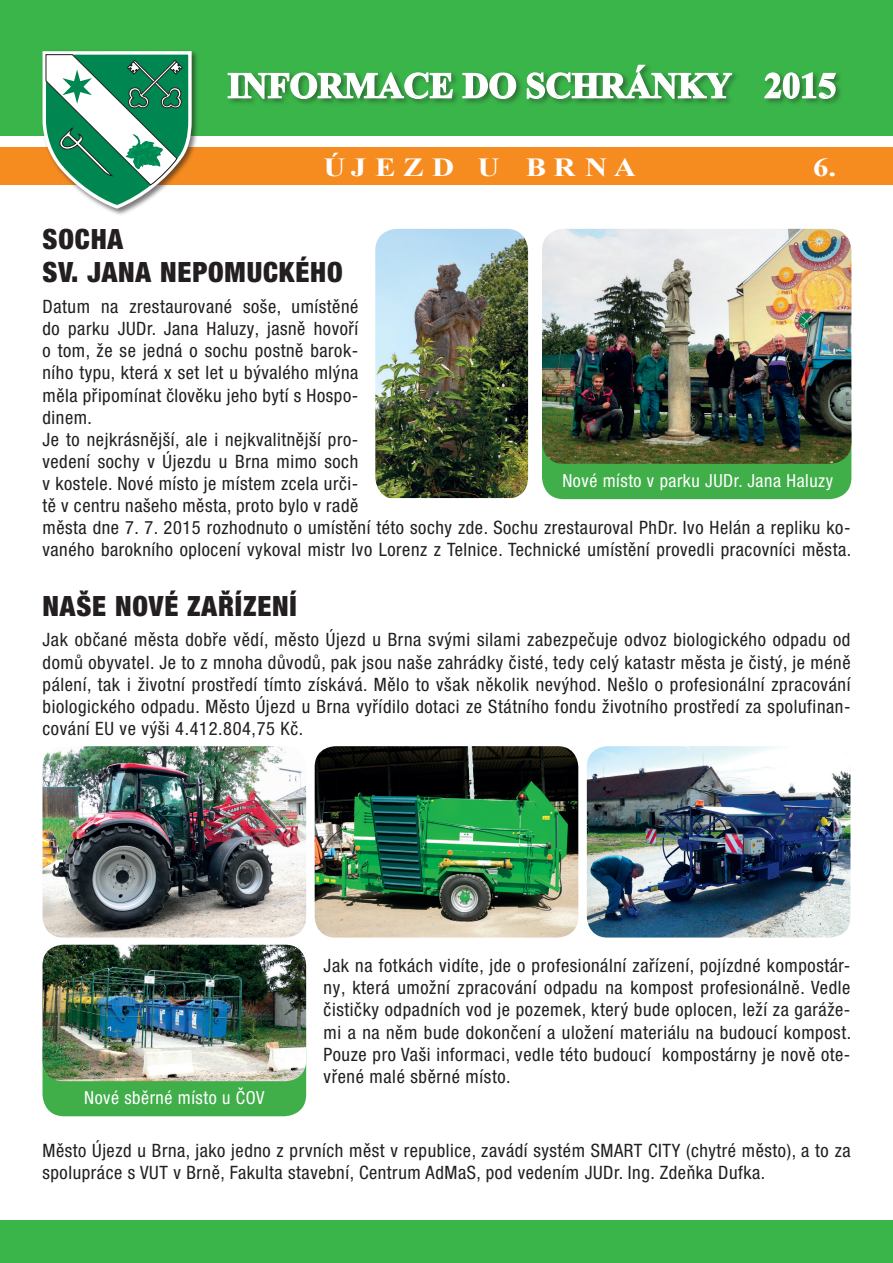
<style>
.page{position:relative;width:893px;height:1263px;background:#fff}
.page>*{position:absolute;margin:0;border:0;box-sizing:border-box;transform-origin:0 0}
.t1{font:700 36px "Times New Roman";color:#fff}
.t2{font:900 condensed 28.05px/33.6px "Helvetica Neue LT Pro";letter-spacing:.03em;color:#231f20}
.t3{font:700 26.1px "Times New Roman";letter-spacing:.24em;color:#fff;scale:1.18 1}
.t4{font:condensed 18.45px/22.2px "Helvetica Neue LT Pro";letter-spacing:.03em;color:#231f20}
.t5{font:condensed 18px "Helvetica Neue LT Pro";letter-spacing:.03em;color:#fff}
</style>
<div class="page">
<div style="left:43px;top:1029px;width:263px;height:87px;background:#40ae49;border-radius:22px"></div>
<div style="left:0;top:1220px;width:893px;height:43px;background:#3ab54a"></div>
<div style="left:0;top:0;width:893px;height:135px;background:#3ab54a"></div>
<div style="left:0;top:148px;width:893px;height:37px;background:#f68b1f"></div>
<div style="left:41px;top:49px;width:158px;height:167px;background:#231f20;opacity:.59"></div>
<svg style="left:41px;top:49px;width:152px;height:162px"></svg>
<div style="left:226px;top:63px;width:513px;height:43px;background:#231f20;opacity:.45"></div>
<svg style="left:227px;top:68px;width:227px;height:32px"></svg>
<svg style="left:462px;top:72px;width:55px;height:28px"></svg>
<svg style="left:526px;top:63px;width:207px;height:37px"></svg>
<div style="left:763px;top:70px;width:80px;height:36px;background:#231f20;opacity:.45"></div>
<svg style="left:763px;top:71px;width:74px;height:29px"></svg>
<img style="left:375px;top:229px;width:153px;height:269px">
<img style="left:587px;top:746px;width:263px;height:191px">
<img style="left:43px;top:746px;width:263px;height:191px">
<img style="left:315px;top:746px;width:263px;height:191px">
<img style="left:43px;top:945px;width:263px;height:136px">
<div style="left:542px;top:412px;width:309px;height:87px;background:#40ae49;border-radius:22px"></div>
<img style="left:542px;top:229px;width:309px;height:235px">
<h1 class="t1" style="left:228px;top:61px;width:610px">INFORMACE DO SCHRÁNKY 2015</h1>
<h3 class="t3" style="left:324px;top:150px;width:266px">ÚJEZD U BRNA</h3>
<h3 class="t3" style="left:813px;top:150px;width:21px">6.</h3>
<h2 class="t2" style="left:43px;top:222px;width:302px">SOCHA<br>SV. JANA NEPOMUCKÉHO</h2>
<p class="t4" style="left:43px;top:295px;width:317px">Datum na zrestaurované soše, umístěné do parku JUDr. Jana Haluzy, jasně hovoří o tom, že se jedná o sochu postně barok&shy;ního typu, která x set let u bývalého mlýna měla připomínat člověku jeho bytí s Hospo&shy;dinem.<br>Je to nejkrásnější, ale i nejkvalitnější pro&shy;vedení sochy v Újezdu u Brna mimo soch v kostele. Nové místo je místem zcela urči&shy;tě v centru našeho města, proto bylo v radě</p>
<p class="t5" style="left:562px;top:470px;width:272px">Nové místo v parku JUDr. Jana Haluzy</p>
<p class="t4" style="left:43px;top:516px;width:810px">města dne 7. 7. 2015 rozhodnuto o umístění této sochy zde. Sochu zrestauroval PhDr. Ivo Helán a repliku ko&shy;vaného barokního oplocení vykoval mistr Ivo Lorenz z Telnice. Technické umístění provedli pracovníci města.</p>
<h2 class="t2" style="left:43px;top:589px;width:256px">NAŠE NOVÉ ZAŘÍZENÍ</h2>
<p class="t4" style="left:43px;top:629px;width:809px;text-align:justify">Jak občané města dobře vědí, město Újezd u Brna svými silami zabezpečuje odvoz biologického odpadu od domů obyvatel. Je to z mnoha důvodů, pak jsou naše zahrádky čisté, tedy celý katastr města je čistý, je méně pálení, tak i životní prostředí tímto získává. Mělo to však několik nevýhod. Nešlo o profesionální zpracování biologického odpadu. Město Újezd u Brna vyřídilo dotaci ze Státního fondu životního prostředí za spolufinan&shy;cování EU ve výši 4.412.804,75 Kč.</p>
<p class="t5" style="left:84px;top:1087px;width:182px">Nové sběrné místo u ČOV</p>
<p class="t4" style="left:324px;top:954px;width:529px;text-align:justify">Jak na fotkách vidíte, jde o profesionální zařízení, pojízdné kompostár&shy;ny, která umožní zpracování odpadu na kompost profesionálně. Vedle čističky odpadních vod je pozemek, který bude oplocen, leží za garáže&shy;mi a na něm bude dokončení a uložení materiálu na budoucí kompost.<br>Pouze pro Vaši informaci, vedle této budoucí kompostárny je nově ote&shy;vřené malé sběrné místo.</p>
<p class="t4" style="left:42px;top:1139px;width:810px">Město Újezd u Brna, jako jedno z prvních měst v republice, zavádí systém SMART CITY (chytré město), a to za spolupráce s VUT v Brně, Fakulta stavební, Centrum AdMaS, pod vedením JUDr. Ing. Zdeňka Dufka.</p>
</div>
